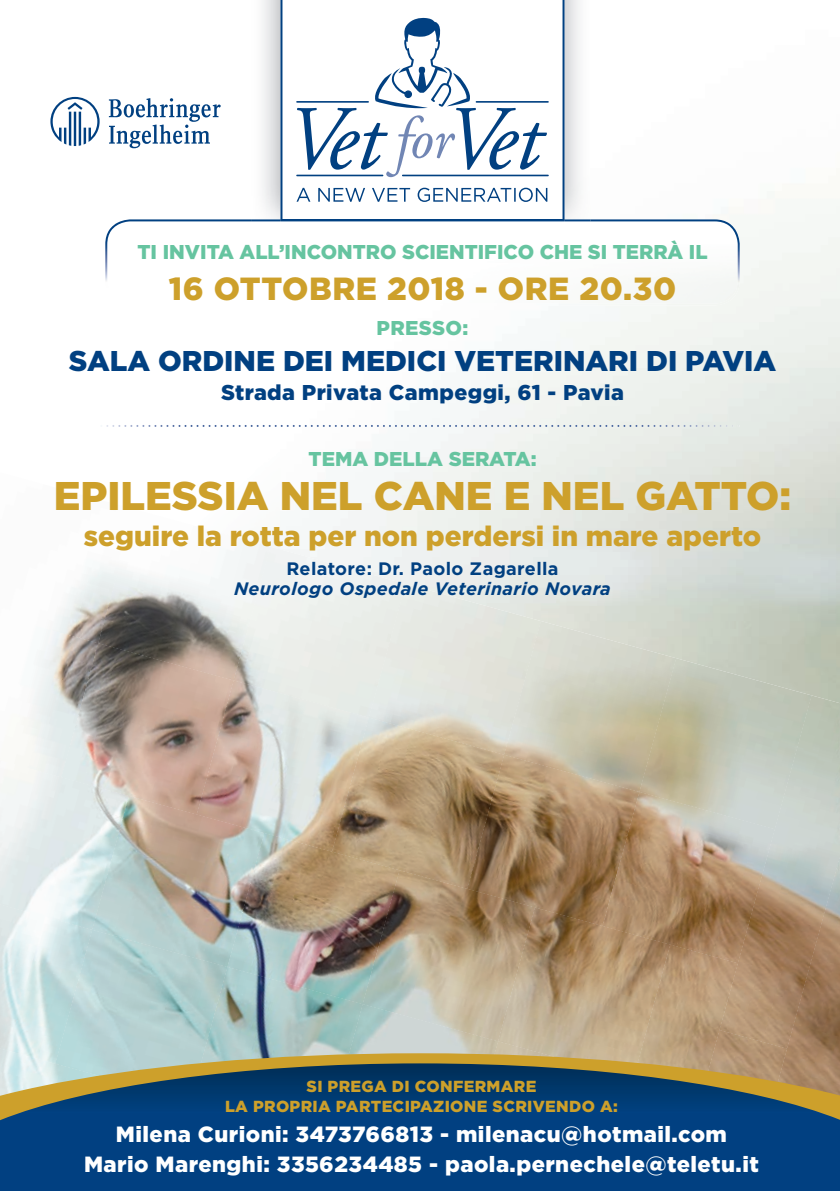
<style>
.page{position:relative;width:840px;height:1191px;background:#fff}
.page>*{position:absolute;margin:0;border:0;box-sizing:border-box;transform-origin:0 0}
.t1{font:900 40px "Gotham";color:#cda02b}
.t2{font:900 32px "Gotham";letter-spacing:.02em;color:#cda02b}
.t3{font:900 28.6px "Gotham";color:#014081}
.t4{font:900 28px "Gotham";color:#cda02b}
.t5{font:900 22px/30px "Gotham";letter-spacing:.02em;color:#fff;text-align:center}
.t6{font:900 21.4px "Gotham";letter-spacing:.02em;color:#014081}
.t7{font:900 20px "Gotham";color:#66c4a0}
.t8{font:italic 700 18px "Gotham";letter-spacing:.02em;color:#014081}
.t9{font:700 18px "Gotham";letter-spacing:.02em;color:#014081}
.t10{font:900 16px/20px "Gotham";letter-spacing:.02em;color:#cda02b;text-align:center}
</style>
<div class="page">
<img style="left:560px;top:237px;width:279px;height:458px">
<img style="left:58px;top:568px;width:40px;height:48px">
<img style="left:98px;top:539px;width:172px;height:104px">
<img style="left:233px;top:546px;width:172px;height:134px">
<img style="left:368px;top:584px;width:173px;height:133px">
<img style="left:503px;top:621px;width:173px;height:133px">
<img style="left:638px;top:658px;width:173px;height:133px">
<img style="left:719px;top:695px;width:120px;height:335px">
<img style="left:16px;top:616px;width:82px;height:144px">
<img style="left:61px;top:643px;width:173px;height:152px">
<img style="left:196px;top:680px;width:173px;height:153px">
<img style="left:331px;top:717px;width:173px;height:153px">
<img style="left:467px;top:754px;width:172px;height:153px">
<img style="left:602px;top:791px;width:172px;height:172px">
<img style="left:766px;top:855px;width:73px;height:198px">
<img style="left:0;top:760px;width:129px;height:144px">
<img style="left:92px;top:795px;width:172px;height:134px">
<img style="left:227px;top:833px;width:172px;height:133px">
<img style="left:362px;top:870px;width:173px;height:134px">
<img style="left:497px;top:907px;width:173px;height:134px">
<img style="left:621px;top:944px;width:116px;height:109px">
<img style="left:694px;top:1030px;width:92px;height:23px">
<img style="left:0;top:904px;width:92px;height:144px">
<img style="left:55px;top:929px;width:172px;height:119px">
<img style="left:190px;top:966px;width:172px;height:87px">
<img style="left:330px;top:1004px;width:168px;height:49px">
<img style="left:479px;top:1041px;width:154px;height:12px">
<img style="left:0;top:1048px;width:262px;height:5px">
<img style="left:262px;top:0;width:318px;height:219px">
<svg style="left:280px;top:0;width:284px;height:219px"></svg>
<svg style="left:0;top:1053px;width:839px;height:10px;background:#c0b17f"></svg>
<svg style="left:0;top:1063px;width:839px;height:128px;background:#1a4c77"></svg>
<img style="left:105px;top:219px;width:634px;height:86px">
<svg style="left:280px;top:219px;width:284px;height:2px"></svg>
<img style="left:106px;top:425px;width:633px;height:2px">
<svg style="left:50px;top:97px;width:50px;height:49px"></svg>
<svg style="left:109px;top:98px;width:111px;height:50px"></svg>
<hr style="left:402px;top:175px;width:146px;height:1px;background:#014081">
<svg style="left:296px;top:18px;width:251px;height:159px"></svg>
<hr style="left:296px;top:101px;width:72px;height:2px;background:#014081">
<hr style="left:475px;top:101px;width:73px;height:2px;background:#014081">
<hr style="left:296px;top:175px;width:87px;height:1px;background:#014081">
<svg style="left:296px;top:188px;width:251px;height:14px"></svg>
<p class="t7" style="left:137px;top:241px;width:571px">TI INVITA ALL’INCONTRO SCIENTIFICO CHE SI TERRÀ IL</p>
<h2 class="t2" style="left:169px;top:270px;width:508px">16 OTTOBRE 2018 - ORE 20.30</h2>
<p class="t7" style="left:376px;top:316px;width:93px">PRESSO:</p>
<h3 class="t3" style="left:69px;top:344px;width:708px">SALA ORDINE DEI MEDICI VETERINARI DI PAVIA</h3>
<p class="t6" style="left:221px;top:380px;width:404px">Strada Privata Campeggi, 61 - Pavia</p>
<p class="t7" style="left:308px;top:447px;width:229px">TEMA DELLA SERATA:</p>
<h1 class="t1" style="left:54px;top:473px;width:738px">EPILESSIA NEL CANE E NEL GATTO:</h1>
<p class="t4" style="left:84px;top:520px;width:678px">seguire la rotta per non perdersi in mare aperto</p>
<p class="t9" style="left:286px;top:557px;width:273px">Relatore: Dr. Paolo Zagarella</p>
<p class="t8" style="left:234px;top:578px;width:378px">Neurologo Ospedale Veterinario Novara</p>
<p class="t10" style="left:225px;top:1076px;width:394px">SI PREGA DI CONFERMARE<br>LA PROPRIA PARTECIPAZIONE SCRIVENDO A:</p>
<p class="t5" style="left:84px;top:1118px;width:676px">Milena Curioni: 3473766813 - milenacu@hotmail.com<br>Mario Marenghi: 3356234485 - paola.pernechele@teletu.it</p>
</div>
